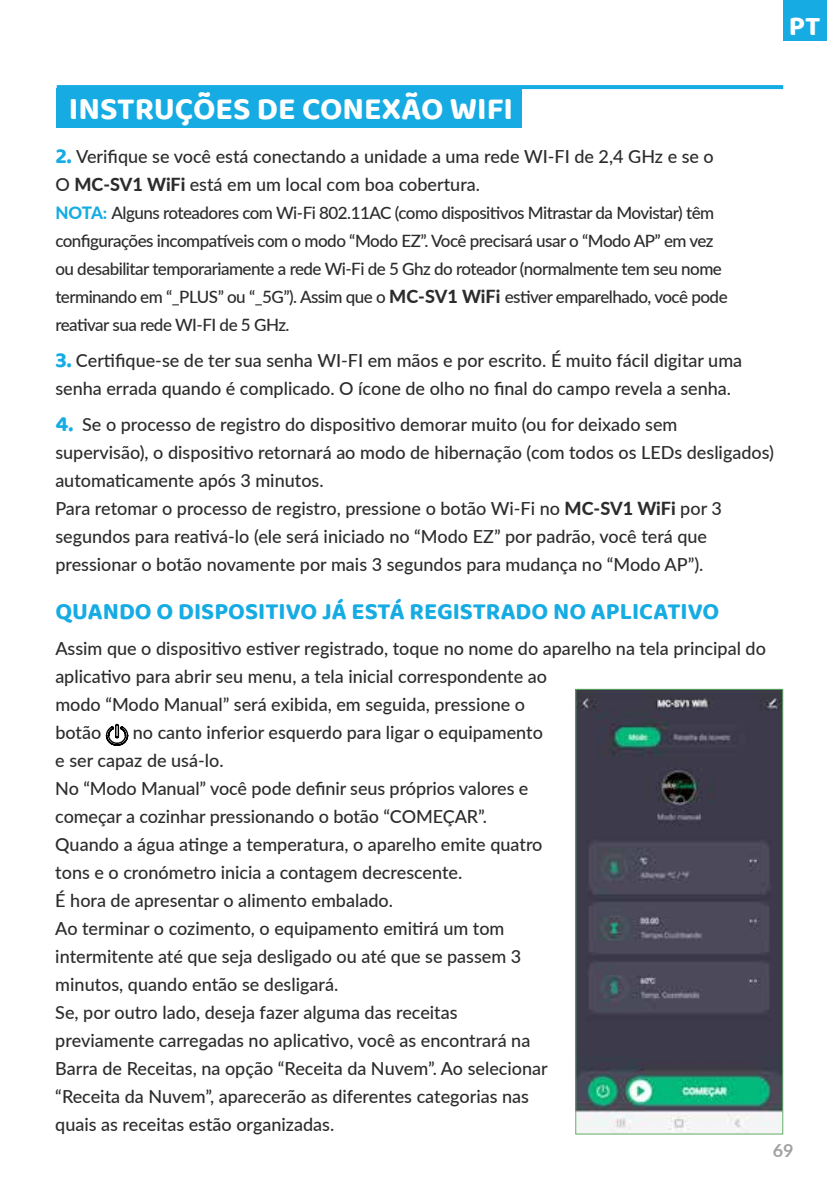
<style>
.page{position:relative;width:840px;height:1191px;background:#fff}
.page>*{position:absolute;margin:0;border:0;box-sizing:border-box;transform-origin:0 0}
.t1{font:700 32px "Baloo 2";color:#fff}
.t2{font:700 28px "Baloo 2";color:#fff}
.t3{font:700 24px "Baloo 2";color:#16ace3}
.t4{font:500 18px/28px "Lato";color:#2c2c2c}
.t5{font:700 18px "Lato";color:#a1a1a1}
.t6{font:500 17px/28px "Lato";letter-spacing:-.03em;color:#2c2c2c}
.s1{font-family:"Baloo 2";font-weight:700;font-size:22px;color:#16ace3}
.s2{font-weight:800}
.s3{font-weight:800;color:#16ace3}
.s4{font-weight:800;font-size:18px}
</style>
<div class="page">
<div style="left:782px;top:0;width:43px;height:41px;background:#16ace3"></div>
<svg style="left:105px;top:723px;width:24px;height:23px"></svg>
<img style="left:577px;top:691px;width:203px;height:441px">
<div style="left:575px;top:689px;width:207px;height:445px;border:1px solid #63b26a"></div>
<svg style="left:57px;top:85px;width:725px;height:4px;background:#1aade3"></svg>
<div style="left:56px;top:88px;width:466px;height:40px;background:#16ace3"></div>
<h2 class="t2" style="left:788px;top:9px;width:33px">PT</h2>
<h1 class="t1" style="left:69px;top:89px;width:445px">INSTRUÇÕES DE CONEXÃO WIFI</h1>
<p class="t4" style="left:55px;top:141px;width:659px"><span class="s1">2.</span> Verifique se você está conectando a unidade a uma rede WI-FI de 2,4 GHz e se o<br>O <span class="s2">MC-SV1 WiFi</span> está em um local com boa cobertura.</p>
<p class="t6" style="left:55px;top:198px;width:673px"><span class="s3">NOTA:</span> Alguns roteadores com Wi-Fi 802.11AC (como dispositivos Mitrastar da Movistar) têm configurações incompatíveis com o modo “Modo EZ”. Você precisará usar o “Modo AP” em vez ou desabilitar temporariamente a rede Wi-Fi de 5 Ghz do roteador (normalmente tem seu nome terminando em “_PLUS” ou “_5G”). Assim que o <span class="s4">MC-SV1 WiFi</span> estiver emparelhado, você pode reativar sua rede WI-FI de 5 GHz.</p>
<p class="t4" style="left:55px;top:345px;width:688px"><span class="s1">3.</span> Certifique-se de ter sua senha WI-FI em mãos e por escrito. É muito fácil digitar uma senha errada quando é complicado. O ícone de olho no final do campo revela a senha.</p>
<p class="t4" style="left:55px;top:409px;width:719px"><span class="s1">4.</span> Se o processo de registro do dispositivo demorar muito (ou for deixado sem supervisão), o dispositivo retornará ao modo de hibernação (com todos os LEDs desligados) automaticamente após 3 minutos.<br>Para retomar o processo de registro, pressione o botão Wi-Fi no <span class="s2">MC-SV1 WiFi</span> por 3 segundos para reativá-lo (ele será iniciado no “Modo EZ” por padrão, você terá que pressionar o botão novamente por mais 3 segundos para mudança no “Modo AP”).</p>
<h3 class="t3" style="left:55px;top:596px;width:665px">QUANDO O DISPOSITIVO JÁ ESTÁ REGISTRADO NO APLICATIVO</h3>
<p class="t4" style="left:55px;top:633px;width:711px">Assim que o dispositivo estiver registrado, toque no nome do aparelho na tela principal do aplicativo para abrir seu menu, a tela inicial correspondente ao<br>modo “Modo Manual” será exibida, em seguida, pressione o<br>botão</p>
<p class="t4" style="left:55px;top:717px;width:493px;text-indent:77px">no canto inferior esquerdo para ligar o equipamento e ser capaz de usá-lo.<br>No “Modo Manual” você pode definir seus próprios valores e começar a cozinhar pressionando o botão “COMEÇAR”.<br>Quando a água atinge a temperatura, o aparelho emite quatro tons e o cronómetro inicia a contagem decrescente.<br>É hora de apresentar o alimento embalado.<br>Ao terminar o cozimento, o equipamento emitirá um tom intermitente até que seja desligado ou até que se passem 3 minutos, quando então se desligará.<br>Se, por outro lado, deseja fazer alguma das receitas previamente carregadas no aplicativo, você as encontrará na Barra de Receitas, na opção “Receita da Nuvem”. Ao selecionar “Receita da Nuvem”, aparecerão as diferentes categorias nas quais as receitas estão organizadas.</p>
<p class="t5" style="left:772px;top:1137px;width:22px">69</p>
</div>
